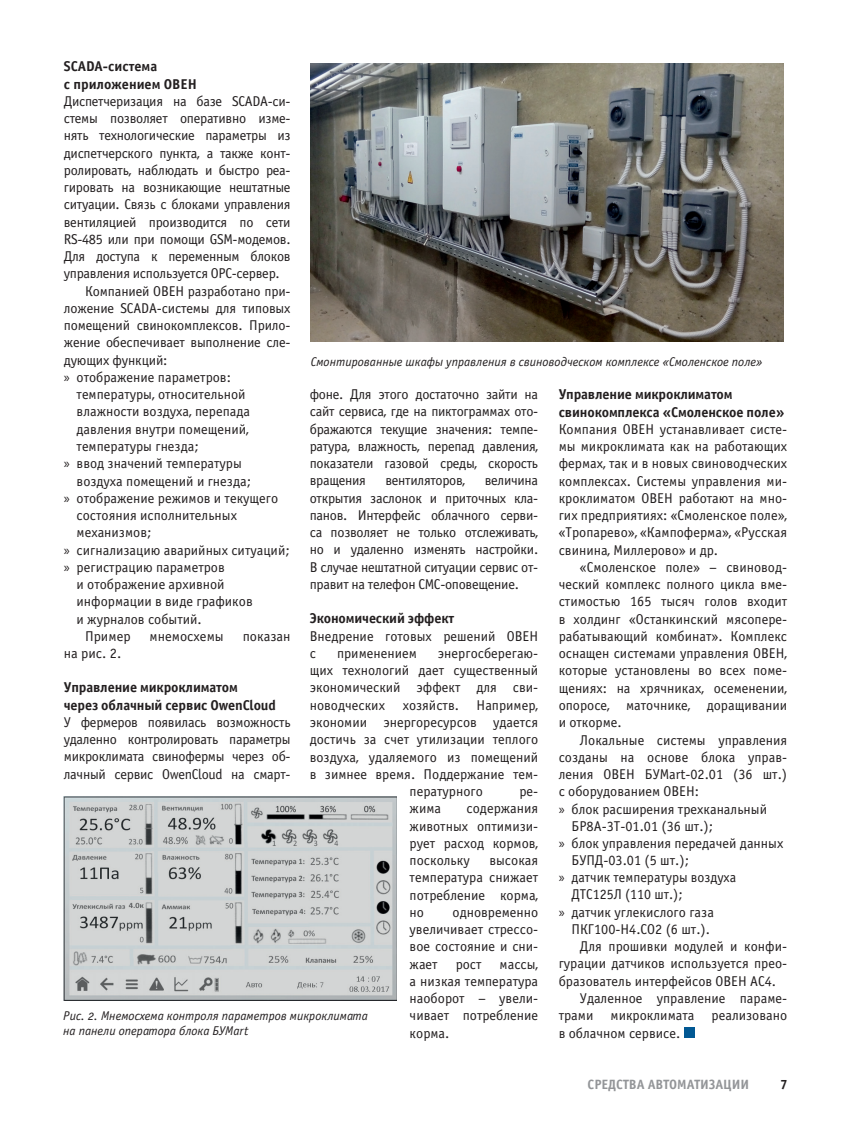
<style>
.page{position:relative;width:851px;height:1127px;background:#fff}
.page>*{position:absolute;margin:0;border:0;box-sizing:border-box;transform-origin:0 0}
.t1{font:14.25px/17.2px "Officina Sans Book C";color:#231f20;text-align:justify}
.t2{font:14.25px "Officina Sans Book C";letter-spacing:-.02em;color:#231f20}
.t3{font:14.25px/17.2px "Officina Sans Bold C";letter-spacing:-.01em;color:#231f20}
.t4{font:13.5px "Officina Sans Bold C";color:#939598}
.t5{font:13.5px "Officina Sans Bold C";color:#231f20}
.t6{font:italic 12.75px/15px "Officina Sans Book OSC";color:#231f20}
.t7{font:italic 12.75px "Officina Sans Book C";color:#231f20}
.s1{font-family:"Myriad Pro"}
</style>
<div class="page">
<img style="left:64px;top:796px;width:333px;height:204px">
<div style="left:683px;top:1027px;width:11px;height:10px;background:#015893"></div>
<img style="left:311px;top:63px;width:472px;height:279px">
<p class="t3" style="left:64px;top:58px;width:134px">SCADA-система<br>с приложением ОВЕН</p>
<p class="t2" style="left:64px;top:93px;width:228px">Диспетчеризация на базе SCADA-си-</p>
<p class="t2" style="left:64px;top:110px;width:228px">стемы позволяет оперативно изме-</p>
<p class="t2" style="left:64px;top:128px;width:228px">нять технологические параметры из</p>
<p class="t2" style="left:64px;top:145px;width:228px">диспетчерского пункта, а также конт-</p>
<p class="t2" style="left:64px;top:162px;width:228px">ролировать, наблюдать и быстро реа-</p>
<p class="t2" style="left:64px;top:179px;width:228px">гировать на возникающие нештатные</p>
<p class="t2" style="left:64px;top:197px;width:228px">ситуации. Связь с блоками управления</p>
<p class="t2" style="left:64px;top:214px;width:228px">вентиляцией производится по сети</p>
<p class="t2" style="left:64px;top:231px;width:228px">RS-485 или при помощи GSM-модемов.</p>
<p class="t2" style="left:64px;top:249px;width:228px">Для доступа к переменным блоков</p>
<p class="t2" style="left:64px;top:266px;width:217px">управления используется OPC-сервер.</p>
<p class="t1" style="left:85px;top:282px;width:207px">Компанией ОВЕН разработано при-</p>
<p class="t1" style="left:64px;top:300px;width:228px">ложение SCADA-системы для типовых</p>
<p class="t1" style="left:64px;top:317px;width:228px">помещений свинокомплексов. Прило-</p>
<p class="t1" style="left:64px;top:334px;width:228px">жение обеспечивает выполнение сле-</p>
<p class="t1" style="left:64px;top:351px;width:105px">дующих функций:</p>
<p class="t1" style="left:64px;top:369px;width:168px"><span class="s1">»</span> отображение параметров:</p>
<p class="t1" style="left:77px;top:386px;width:170px">температуры, относительной</p>
<p class="t1" style="left:77px;top:403px;width:175px">влажности воздуха, перепада</p>
<p class="t1" style="left:77px;top:421px;width:174px">давления внутри помещений,</p>
<p class="t1" style="left:77px;top:438px;width:124px">температуры гнезда;</p>
<p class="t1" style="left:64px;top:455px;width:179px"><span class="s1">»</span> ввод значений температуры</p>
<p class="t1" style="left:77px;top:472px;width:176px">воздуха помещений и гнезда;</p>
<p class="t1" style="left:64px;top:490px;width:216px"><span class="s1">»</span> отображение режимов и текущего</p>
<p class="t1" style="left:77px;top:507px;width:162px">состояния исполнительных</p>
<p class="t1" style="left:77px;top:524px;width:76px">механизмов;</p>
<p class="t1" style="left:64px;top:541px;width:227px"><span class="s1">»</span> сигнализацию аварийных ситуаций;</p>
<p class="t1" style="left:64px;top:559px;width:162px"><span class="s1">»</span> регистрацию параметров</p>
<p class="t1" style="left:77px;top:576px;width:150px">и отображение архивной</p>
<p class="t1" style="left:77px;top:593px;width:178px">информации в виде графиков</p>
<p class="t1" style="left:77px;top:610px;width:127px">и журналов событий.</p>
<p class="t1" style="left:85px;top:627px;width:47px">Пример</p>
<p class="t1" style="left:149px;top:627px;width:76px">мнемосхемы</p>
<p class="t1" style="left:243px;top:627px;width:49px">показан</p>
<p class="t1" style="left:64px;top:645px;width:59px">на рис. 2.</p>
<p class="t3" style="left:64px;top:679px;width:213px">Управление микроклиматом<br>через облачный сервис OwenCloud</p>
<p class="t1" style="left:64px;top:714px;width:228px">У фермеров появилась возможность удаленно контролировать параметры микроклимата свинофермы через об&shy;лачный сервис OwenCloud на смарт-</p>
<p class="t7" style="left:311px;top:355px;width:453px">Смонтированные шкафы управления в свиноводческом комплексе «Смоленское поле»</p>
<p class="t1" style="left:310px;top:386px;width:230px">фоне. Для этого достаточно зайти на сайт сервиса, где на пиктограммах ото&shy;бражаются текущие значения: темпе&shy;ратура, влажность, перепад давления, показатели газовой среды, скорость вращения</p>
<p class="t3" style="left:558px;top:386px;width:227px">Управление микроклиматом свинокомплекса «Смоленское поле»</p>
<p class="t1" style="left:558px;top:421px;width:230px">Компания ОВЕН устанавливает систе&shy;мы микроклимата как на работающих фермах, так и в новых свиноводческих комплексах. Системы управления ми&shy;кроклиматом ОВЕН работают на мно&shy;гих предприятиях: «Смоленское поле», «Тропарево», «Кампоферма», «Русская свинина, Миллерово» и др.</p>
<p class="t1" style="left:558px;top:559px;width:230px;text-indent:21px">«Смоленское поле» – свиновод&shy;ческий комплекс полного цикла вме&shy;стимостью 165 тысяч голов входит в холдинг «Останкинский мясопере&shy;рабатывающий комбинат». Комплекс оснащен системами управления ОВЕН, которые установлены во всех поме&shy;щениях: на хрячниках, осеменении, опоросе, маточнике, доращивании и откорме.</p>
<p class="t1" style="left:580px;top:731px;width:209px">Локальные системы управления</p>
<p class="t1" style="left:558px;top:749px;width:230px">созданы на основе блока управ-</p>
<p class="t1" style="left:558px;top:766px;width:230px">ления ОВЕН БУМart-02.01 (36 шт.)</p>
<p class="t1" style="left:558px;top:783px;width:142px">с оборудованием ОВЕН:</p>
<p class="t1" style="left:558px;top:800px;width:210px"><span class="s1">»</span> блок расширения трехканальный</p>
<p class="t1" style="left:571px;top:818px;width:143px">БР8А-3Т-01.01 (36 шт.);</p>
<p class="t1" style="left:558px;top:835px;width:226px"><span class="s1">»</span> блок управления передачей данных</p>
<p class="t1" style="left:571px;top:852px;width:119px">БУПД-03.01 (5 шт.);</p>
<p class="t1" style="left:558px;top:869px;width:179px"><span class="s1">»</span> датчик температуры воздуха</p>
<p class="t1" style="left:571px;top:886px;width:113px">ДТС125Л (110 шт.);</p>
<p class="t1" style="left:558px;top:903px;width:157px"><span class="s1">»</span> датчик углекислого газа</p>
<p class="t1" style="left:571px;top:921px;width:140px">ПКГ100-Н4.CO2 (6 шт.).</p>
<p class="t1" style="left:580px;top:938px;width:209px">Для прошивки модулей и конфи-</p>
<p class="t1" style="left:558px;top:955px;width:230px">гурации датчиков используется прео-</p>
<p class="t1" style="left:558px;top:972px;width:219px">бразователь интерфейсов ОВЕН АС4.</p>
<p class="t1" style="left:580px;top:990px;width:209px">Удаленное управление параме-</p>
<p class="t1" style="left:558px;top:1007px;width:230px">трами микроклимата реализовано</p>
<p class="t1" style="left:558px;top:1024px;width:123px">в облачном сервисе.</p>
<p class="t2" style="left:385px;top:473px;width:81px">вентиляторов,</p>
<p class="t1" style="left:310px;top:472px;width:230px;text-indent:175px">величина открытия заслонок и приточных кла&shy;панов. Интерфейс облачного серви&shy;са позволяет не только отслеживать, но и удаленно изменять настройки.<br>В случае нештатной ситуации сервис от&shy;правит на телефон СМС-оповещение.</p>
<p class="t3" style="left:310px;top:610px;width:146px">Экономический эффект</p>
<p class="t1" style="left:310px;top:627px;width:230px">Внедрение готовых решений ОВЕН с</p>
<p class="t1" style="left:337px;top:645px;width:81px">применением</p>
<p class="t1" style="left:438px;top:645px;width:102px">энергосберегаю-</p>
<p class="t1" style="left:310px;top:662px;width:230px">щих технологий дает существенный</p>
<p class="t1" style="left:310px;top:679px;width:230px">экономический эффект для сви-</p>
<p class="t1" style="left:310px;top:696px;width:230px">новодческих хозяйств. Например,</p>
<p class="t1" style="left:310px;top:714px;width:230px">экономии энергоресурсов удается</p>
<p class="t1" style="left:310px;top:731px;width:230px">достичь за счет утилизации теплого</p>
<p class="t1" style="left:310px;top:748px;width:230px">воздуха, удаляемого из помещений</p>
<p class="t1" style="left:310px;top:766px;width:230px">в зимнее время. Поддержание тем-</p>
<p class="t1" style="left:409px;top:783px;width:75px">пературного</p>
<p class="t1" style="left:519px;top:783px;width:20px">ре-</p>
<p class="t1" style="left:409px;top:800px;width:33px">жима</p>
<p class="t1" style="left:409px;top:800px;width:130px;text-indent:57px">содержания животных оптимизи&shy;рует расход кормов, поскольку</p>
<p class="t1" style="left:409px;top:852px;width:130px;text-indent:80px">высокая температура снижает потребление корма, но</p>
<p class="t1" style="left:409px;top:904px;width:130px;text-indent:43px">одновременно увеличивает стрессо&shy;вое состояние и сни&shy;жает</p>
<p class="t1" style="left:455px;top:955px;width:27px">рост</p>
<p class="t1" style="left:409px;top:955px;width:130px;text-indent:90px">массы, а низкая температура наоборот – увели&shy;чивает потребление корма.</p>
<p class="t6" style="left:63px;top:1008px;width:306px">Рис. 2. Мнемосхема контроля параметров микроклимата на панели оператора блока БУМart</p>
<p class="t4" style="left:587px;top:1077px;width:163px">СРЕДСТВА АВТОМАТИЗАЦИИ</p>
<p class="t5" style="left:780px;top:1077px;width:9px">7</p>
</div>
